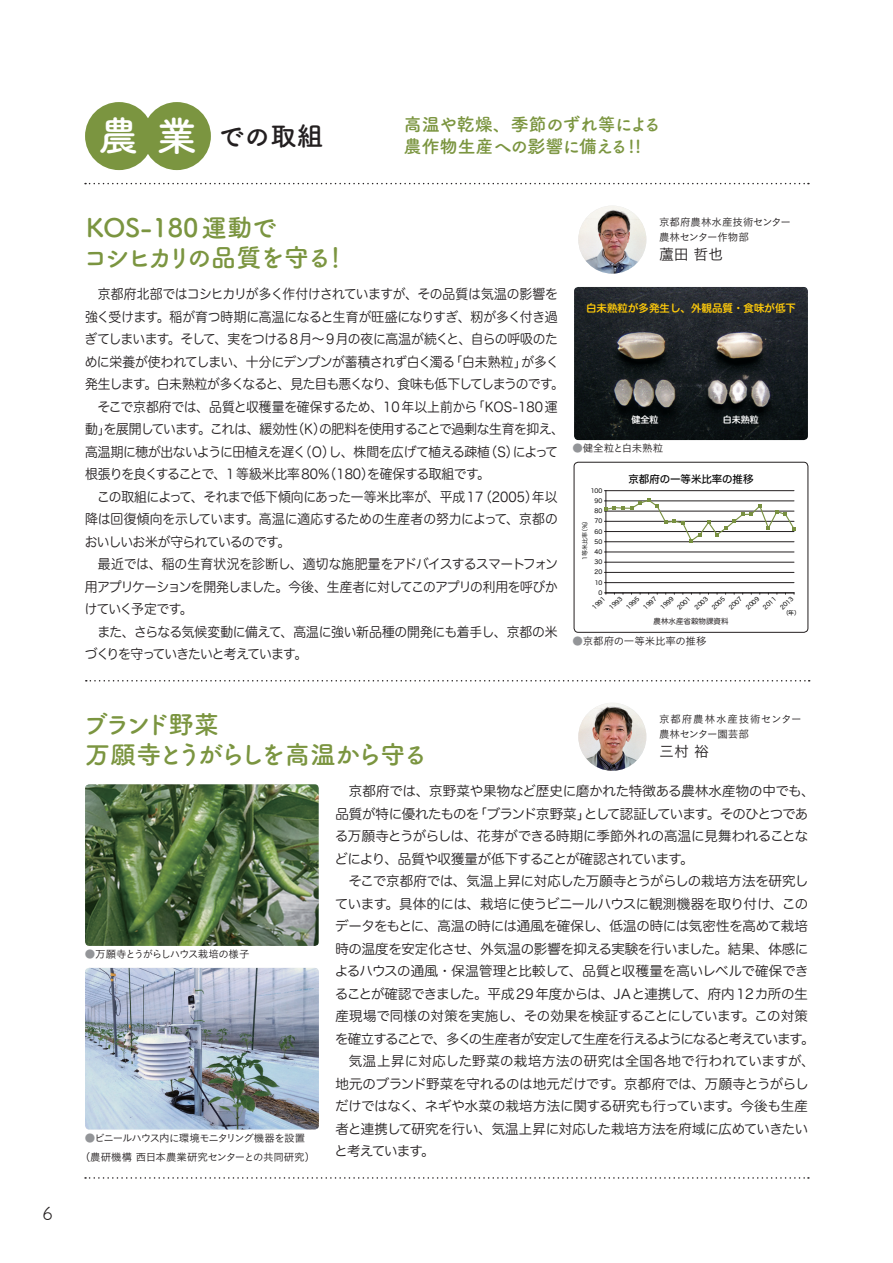
<style>
.page{position:relative;width:893px;height:1263px;background:#fff}
.page>*{position:absolute;margin:0;border:0;box-sizing:border-box;transform-origin:0 0}
.t1{font:700 26.4px "Tsuku A Rd Gothic";color:#231f20}
.t2{font:700 25.5px/30px "Tsuku A Rd Gothic";letter-spacing:-.05em;color:#7b9540}
.t3{font:700 25.5px/30px "Tsuku A Rd Gothic";letter-spacing:-.13em;color:#7b9540}
.t4{font:700 18px/22.5px "Tsuku A Rd Gothic";letter-spacing:-.045em;color:#7b9540}
.t5{font:18px "Tsuku A Rd Gothic";color:#231f20}
.t6{font:15px "Koburina Go Std W3";color:#231f20}
.t7{font:13.5px/22.5px "Hira Maru Std W3";letter-spacing:-.03em;color:#231f20;scale:.95 1}
.t8{font:13.5px/22.5px "Hira Maru Std W3";letter-spacing:-.03em;color:#231f20}
.t9{font:10.5px/15px "Koburina Go Std W3";color:#231f20}
.t10{font:10.5px/19.2px "Koburina Go Std W3";letter-spacing:-.06em;color:#231f20;text-align:center}
.t11{font:10.5px "Hira Maru Std N W6";color:#feca0a}
.t12{font:10.5px "Koburina Go Std W3";letter-spacing:-.105em;color:#231f20}
.t13{font:10.5px "Koburina Go Std W3";letter-spacing:-.035em;color:#231f20}
.t14{font:10.5px "Hira Maru Std W5";color:#030303}
.t15{font:9px "Hira Maru Std W6";color:#fff}
.t16{font:7.5px "Hira Maru Std W4";color:#231f20}
.t17{font:6px "Hira Maru Std W4";color:#030303}
.t18{font:6px "Hira Maru Std W3";letter-spacing:-.01em;color:#030303}
.s1{font-size:40.8px;color:#fff}
.s2{color:#939598}
</style>
<div class="page">
<div style="left:85px;top:102px;width:68px;height:68px;background:#7b9540;border-radius:50%"></div>
<div style="left:143px;top:102px;width:68px;height:68px;background:#7b9540;border-radius:50%"></div>
<svg style="left:86px;top:680px;width:724px;height:1px"></svg>
<svg style="left:85px;top:183px;width:724px;height:1px"></svg>
<svg style="left:85px;top:1177px;width:724px;height:2px"></svg>
<img style="left:578px;top:206px;width:68px;height:68px;border-radius:34px">
<img style="left:578px;top:703px;width:68px;height:68px;border-radius:34px">
<svg style="left:574px;top:462px;width:234px;height:170px"></svg>
<div style="left:574px;top:462px;width:234px;height:170px;border:1px solid #231f20;border-radius:4px"></div>
<img style="left:574px;top:287px;width:234px;height:153px">
<img style="left:85px;top:784px;width:234px;height:162px">
<img style="left:85px;top:968px;width:234px;height:161px">
<h3 class="t5" style="left:43px;top:1200px;width:12px">6</h3>
<h1 class="t1" style="left:99px;top:116px;width:226px"><span class="s1">農業</span> での取組</h1>
<h2 class="t2" style="left:83px;top:210px;width:267px">KOS-180運動で<br>コシヒカリの品質を守る！</h2>
<h3 class="t4" style="left:404px;top:111px;width:259px">高温や乾燥、季節のずれ等による農作物生産への影響に備える!!</h3>
<p class="t9" style="left:659px;top:214px;width:133px">京都府農林水産技術センター農林センター作物部</p>
<p class="t6" style="left:659px;top:243px;width:66px">蘆田 哲也</p>
<p class="t7" style="left:85px;top:283px;width:506px">　京都府北部ではコシヒカリが多く作付けされていますが、その品質は気温の影響を強く受けます。稲が育つ時期に高温になると生育が旺盛になりすぎ、籾が多く付き過ぎてしまいます。そして、実をつける8月〜 9月の夜に高温が続くと、自らの呼吸のために栄養が使われてしまい、十分にデンプンが蓄積されず白く濁る「白未熟粒」が多く発生します。白未熟粒が多くなると、見た目も悪くなり、食味も低下してしまうのです。　そこで京都府では、品質と収穫量を確保するため、10年以上前から「KOS-180運動」を展開しています。これは、緩効性（K）の肥料を使用することで過剰な生育を抑え、高温期に穂が出ないように田植えを遅く（O）し、株間を広げて植える疎植（S）によって根張りを良くすることで、1 等級米比率 80％（180）を確保する取組です。<br>　この取組によって、それまで低下傾向にあった一等米比率が、平成17（2005）年以降は回復傾向を示しています。高温に適応するための生産者の努力によって、京都のおいしいお米が守られているのです。<br>　最近では、稲の生育状況を診断し、適切な施肥量をアドバイスするスマートフォン用アプリケーションを開発しました。今後、生産者に対してこのアプリの利用を呼びかけていく予定です。<br>　また、さらなる気候変動に備えて、高温に強い新品種の開発にも着手し、京都の米づくりを守っていきたいと考えています。</p>
<p class="t11" style="left:586px;top:300px;width:211px">白未熟粒が多発生し、外観品質・食味が低下</p>
<p class="t15" style="left:631px;top:413px;width:28px">健全粒</p>
<p class="t15" style="left:723px;top:413px;width:37px">白未熟粒</p>
<p class="t9" style="left:572px;top:441px;width:92px"><span class="s2">●</span>健全粒と白未熟粒</p>
<p class="t17" style="left:591px;top:486px;width:13px">100</p>
<p class="t17" style="left:594px;top:496px;width:9px">90</p>
<p class="t17" style="left:594px;top:506px;width:9px">80</p>
<p class="t17" style="left:594px;top:517px;width:9px">70</p>
<p class="t18" style="left:581px;top:561px;width:45px;rotate:-90deg">１等米比率（％）</p>
<p class="t17" style="left:594px;top:527px;width:9px">60</p>
<p class="t17" style="left:594px;top:537px;width:9px">50</p>
<p class="t17" style="left:594px;top:547px;width:9px">40</p>
<p class="t17" style="left:594px;top:557px;width:9px">30</p>
<p class="t17" style="left:594px;top:568px;width:9px">20</p>
<p class="t17" style="left:594px;top:578px;width:9px">10</p>
<p class="t14" style="left:628px;top:471px;width:127px">京都府の一等米比率の推移</p>
<p class="t17" style="left:598px;top:588px;width:5px">0</p>
<p class="t17" style="left:590px;top:605px;width:17px;rotate:-45deg">1991</p>
<p class="t17" style="left:607px;top:605px;width:17px;rotate:-44deg">1993</p>
<p class="t17" style="left:624px;top:605px;width:17px;rotate:-44deg">1995</p>
<p class="t17" style="left:641px;top:605px;width:17px;rotate:-44deg">1997</p>
<p class="t17" style="left:658px;top:605px;width:17px;rotate:-44deg">1999</p>
<p class="t17" style="left:675px;top:605px;width:17px;rotate:-44deg">2001</p>
<p class="t17" style="left:693px;top:605px;width:17px;rotate:-44deg">2003</p>
<p class="t17" style="left:710px;top:605px;width:17px;rotate:-44deg">2005</p>
<p class="t17" style="left:727px;top:605px;width:17px;rotate:-44deg">2007</p>
<p class="t17" style="left:744px;top:605px;width:17px;rotate:-44deg">2009</p>
<p class="t17" style="left:761px;top:605px;width:17px;rotate:-44deg">2011</p>
<p class="t17" style="left:778px;top:605px;width:17px;rotate:-44deg">2013</p>
<p class="t17" style="left:782px;top:609px;width:19px">（年）</p>
<p class="t16" style="left:653px;top:615px;width:76px">農林水産省穀物課資料</p>
<p class="t13" style="left:572px;top:633px;width:136px"><span class="s2">●</span>京都府の一等米比率の推移</p>
<h2 class="t3" style="left:83px;top:707px;width:347px">ブランド野菜<br>万願寺とうがらしを高温から守る</h2>
<p class="t9" style="left:659px;top:711px;width:154px">京都府農林水産技術センター　農林センター園芸部</p>
<p class="t6" style="left:659px;top:740px;width:51px">三村 裕</p>
<p class="t12" style="left:85px;top:946px;width:166px"><span class="s2">●</span>万願寺とうがらしハウス栽培の様子</p>
<p class="t10" style="left:80px;top:1128px;width:237px"><span class="s2">●</span>ビニールハウス内に環境モニタリング機器を設置<br>（農研機構 西日本農業研究センターとの共同研究）</p>
<p class="t8" style="left:334px;top:780px;width:482px">　京都府では、京野菜や果物など歴史に磨かれた特徴ある農林水産物の中でも、品質が特に優れたものを「ブランド京野菜」として認証しています。そのひとつである万願寺とうがらしは、花芽ができる時期に季節外れの高温に見舞われることなどにより、品質や収獲量が低下することが確認されています。<br>　そこで京都府では、気温上昇に対応した万願寺とうがらしの栽培方法を研究しています。具体的には、栽培に使うビニールハウスに観測機器を取り付け、このデータをもとに、高温の時には通風を確保し、低温の時には気密性を高めて栽培時の温度を安定化させ、外気温の影響を抑える実験を行いました。結果、体感によるハウスの通風・保温管理と比較して、品質と収穫量を高いレベルで確保できることが確認できました。平成29年度からは、JAと連携して、府内12カ所の生産現場で同様の対策を実施し、その効果を検証することにしています。この対策を確立することで、多くの生産者が安定して生産を行えるようになると考えています。　気温上昇に対応した野菜の栽培方法の研究は全国各地で行われていますが、地元のブランド野菜を守れるのは地元だけです。京都府では、万願寺とうがらしだけではなく、ネギや水菜の栽培方法に関する研究も行っています。今後も生産者と連携して研究を行い、気温上昇に対応した栽培方法を府域に広めていきたいと考えています。</p>
</div>
